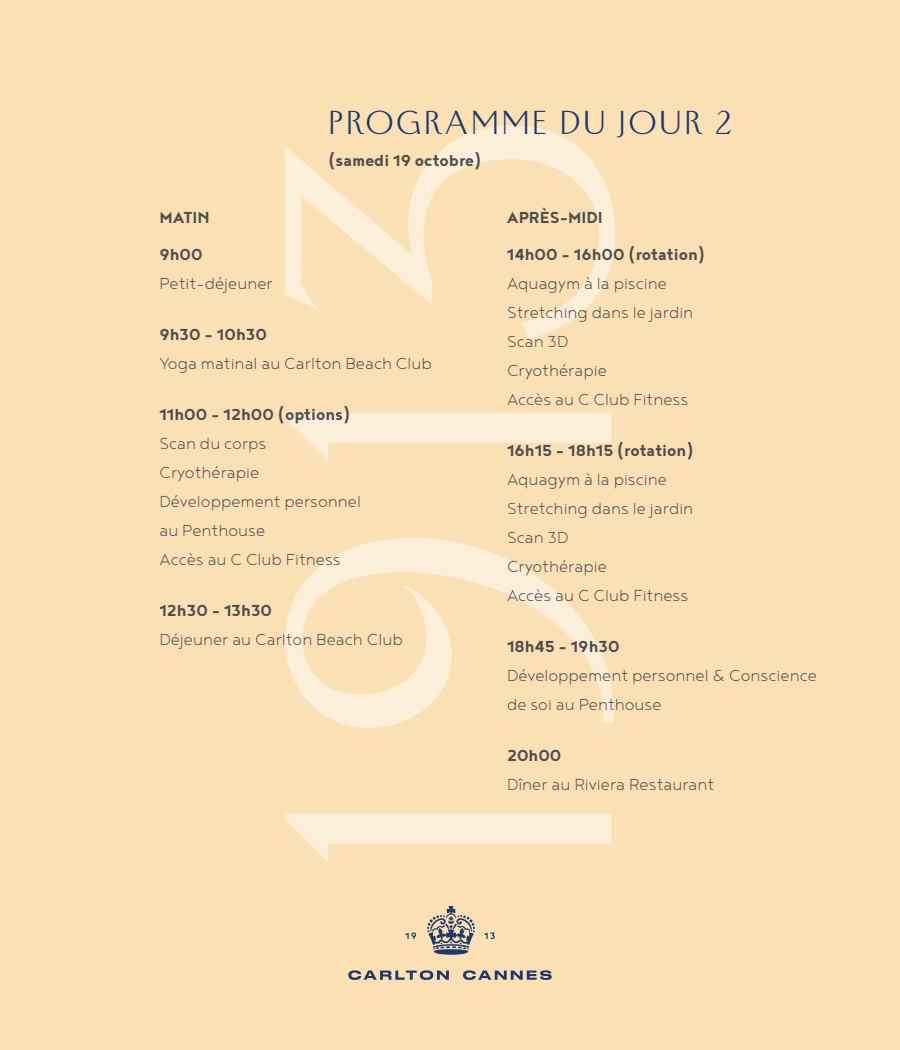
<style>
.page{position:relative;width:900px;height:1050px;background:#fbe0b6}
.page>*{position:absolute;margin:0;border:0;box-sizing:border-box;transform-origin:0 0}
.t1{font:30px "BEAUX Display";letter-spacing:.1em;color:#1f386c}
.t2{font:300 19.5px/29px "Noyh Geometric";color:#4d4d4d}
.t3{font:700 19.5px/37.1px "Noyh Geometric";color:#4d4d4d}
</style>
<div class="page">
<svg style="left:285px;top:125px;width:330px;height:335px"></svg>
<svg style="left:285px;top:814px;width:327px;height:47px"></svg>
<svg style="left:285px;top:538px;width:329px;height:190px"></svg>
<svg style="left:348px;top:970px;width:204px;height:10px"></svg>
<svg style="left:406px;top:906px;width:89px;height:49px"></svg>
<h1 class="t1" style="left:328px;top:103px;width:406px">PROGRAMME DU JOUR 2</h1>
<p class="t3" style="left:328px;top:141px;width:154px">(samedi 19 octobre)</p>
<p class="t3" style="left:159px;top:198px;width:52px">MATIN</p>
<p class="t3" style="left:507px;top:198px;width:200px">APRÈS-MIDI<br>14h00 – 16h00 (rotation)</p>
<p class="t2" style="left:507px;top:268px;width:188px">Aquagym à la piscine<br>Stretching dans le jardin<br>Scan 3D<br>Cryothérapie<br>Accès au C Club Fitness</p>
<p class="t3" style="left:507px;top:431px;width:188px">16h15 – 18h15 (rotation)</p>
<p class="t2" style="left:507px;top:464px;width:188px">Aquagym à la piscine<br>Stretching dans le jardin<br>Scan 3D<br>Cryothérapie<br>Accès au C Club Fitness</p>
<p class="t3" style="left:507px;top:627px;width:114px">18h45 – 19h30</p>
<p class="t2" style="left:507px;top:660px;width:311px">Développement personnel &amp; Conscience de soi au Penthouse</p>
<p class="t3" style="left:507px;top:736px;width:56px">20h00</p>
<p class="t2" style="left:507px;top:769px;width:209px">Dîner au Riviera Restaurant</p>
<p class="t3" style="left:159px;top:235px;width:45px">9h00</p>
<p class="t2" style="left:159px;top:268px;width:115px">Petit-déjeuner</p>
<p class="t3" style="left:159px;top:315px;width:109px">9h30 – 10h30</p>
<p class="t2" style="left:159px;top:348px;width:274px">Yoga matinal au Carlton Beach Club</p>
<p class="t3" style="left:159px;top:395px;width:192px">11h00 – 12h00 (options)</p>
<p class="t2" style="left:159px;top:428px;width:203px">Scan du corps<br>Cryothérapie<br>Développement personnel au Penthouse<br>Accès au C Club Fitness</p>
<p class="t3" style="left:159px;top:591px;width:114px">12h30 – 13h30</p>
<p class="t2" style="left:159px;top:624px;width:245px">Déjeuner au Carlton Beach Club</p>
</div>
